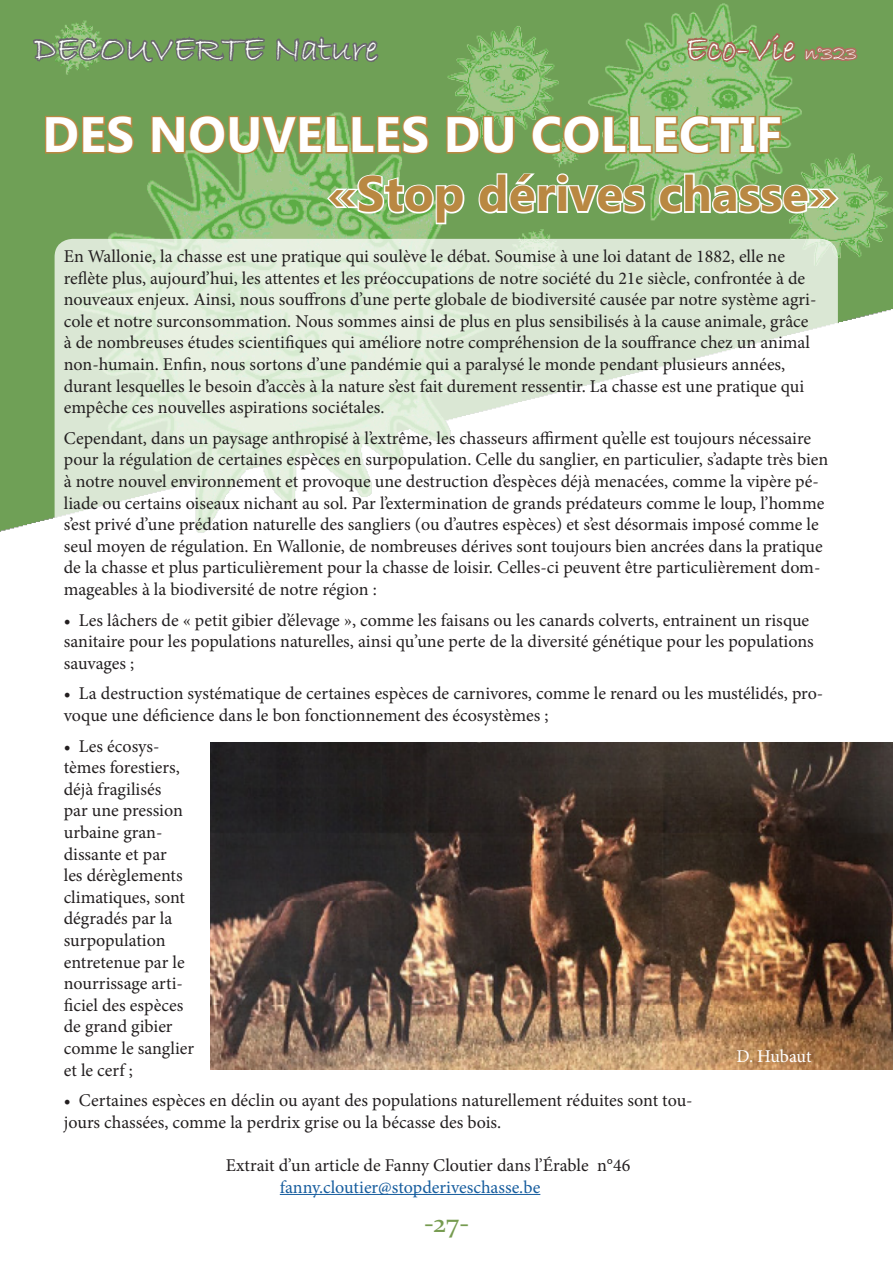
<style>
.page{position:relative;width:893px;height:1263px;background:#fff}
.page>*{position:absolute;margin:0;border:0;box-sizing:border-box;transform-origin:0 0}
.t1{font:700 49.5px "Microsoft New Tai Lue";letter-spacing:.01em;color:#fff}
.t2{font:700 49.5px "Microsoft New Tai Lue";color:#b98842}
.t3{font:36px "Bradley Hand ITC";color:#fff}
.t4{font:27px "Constantia";color:#769b50}
.t5{font:18px/21.6px "Minion Pro";color:#231f20}
.t6{font:18px "Minion Pro";color:#175d9e}
.t7{font:18px "Minion Pro";letter-spacing:-.01em;color:#fff}
.s1{font-size:21px}
</style>
<div class="page">
<img style="left:0;top:0;width:893px;height:1195px">
<svg style="left:55px;top:239px;width:783px;height:440px"></svg>
<svg style="left:43px;top:113px;width:93px;height:43px;background:#8a964e"></svg>
<svg style="left:150px;top:113px;width:281px;height:43px;background:#8b9b52"></svg>
<svg style="left:445px;top:114px;width:71px;height:42px;background:#8b9a51"></svg>
<svg style="left:530px;top:114px;width:253px;height:42px;background:#98a65f"></svg>
<svg style="left:325px;top:173px;width:141px;height:53px"></svg>
<svg style="left:477px;top:171px;width:170px;height:44px"></svg>
<svg style="left:657px;top:172px;width:184px;height:44px"></svg>
<hr style="left:280px;top:1194px;width:260px;height:1px;background:#175d9e">
<img style="left:210px;top:743px;width:683px;height:326px">
<svg style="left:31px;top:0;width:236px;height:74px;background:#6f995b"></svg>
<svg style="left:274px;top:33px;width:107px;height:50px;background:#6d935a"></svg>
<svg style="left:685px;top:11px;width:174px;height:72px;background:#81a361"></svg>
<p class="t3" style="left:34px;top:26px;width:346px">DECOUVERTE Nature</p>
<p class="t3" style="left:685px;top:26px;width:173px">Eco-Vie <span class="s1">n°323</span></p>
<p class="t1" style="left:43px;top:106px;width:741px">DES NOUVELLES DU COLLECTIF</p>
<p class="t2" style="left:328px;top:166px;width:511px">«Stop dérives chasse»</p>
<p class="t5" style="left:64px;top:245px;width:754px">En Wallonie, la chasse est une pratique qui soulève le débat. Soumise à une loi datant de 1882, elle ne reflète plus, aujourd’hui, les attentes et les préoccupations de notre société du 21e siècle, confrontée à de nouveaux enjeux. Ainsi, nous souffrons d’une perte globale de biodiversité causée par notre système agri&shy;cole et notre surconsommation. Nous sommes ainsi de plus en plus sensibilisés à la cause animale, grâce à de nombreuses études scientifiques qui améliore notre compréhension de la souffrance chez un animal non-humain. Enfin, nous sortons d’une pandémie qui a paralysé le monde pendant plusieurs années, durant lesquelles le besoin d’accès à la nature s’est fait durement ressentir. La chasse est une pratique qui empêche ces nouvelles aspirations sociétales.</p>
<p class="t5" style="left:64px;top:427px;width:766px">Cependant, dans un paysage anthropisé à l’extrême, les chasseurs affirment qu’elle est toujours nécessaire pour la régulation de certaines espèces en surpopulation. Celle du sanglier, en particulier, s’adapte très bien à notre nouvel environnement et provoque une destruction d’espèces déjà menacées, comme la vipère pé&shy;liade ou certains oiseaux nichant au sol. Par l’extermination de grands prédateurs comme le loup, l’homme s’est privé d’une prédation naturelle des sangliers (ou d’autres espèces) et s’est désormais imposé comme le seul moyen de régulation. En Wallonie, de nombreuses dérives sont toujours bien ancrées dans la pratique de la chasse et plus particulièrement pour la chasse de loisir. Celles-ci peuvent être particulièrement dom&shy;mageables à la biodiversité de notre région :</p>
<p class="t5" style="left:64px;top:609px;width:751px">• Les lâchers de « petit gibier d’élevage », comme les faisans ou les canards colverts, entrainent un risque sanitaire pour les populations naturelles, ainsi qu’une perte de la diversité génétique pour les populations sauvages ;</p>
<p class="t5" style="left:64px;top:683px;width:761px">• La destruction systématique de certaines espèces de carnivores, comme le renard ou les mustélidés, pro&shy;voque une déficience dans le bon fonctionnement des écosystèmes ;</p>
<p class="t5" style="left:64px;top:735px;width:132px">• Les écosys&shy;tèmes forestiers, déjà fragilisés<br>par une pression urbaine gran&shy;dissante et par<br>les dérèglements climatiques, sont dégradés par la surpopulation entretenue par le nourrissage arti&shy;ficiel des espèces de grand gibier comme le sanglier et le cerf ;</p>
<p class="t5" style="left:64px;top:1090px;width:630px">• Certaines espèces en déclin ou ayant des populations naturellement réduites sont tou&shy;jours chassées, comme la perdrix grise ou la bécasse des bois.</p>
<p class="t5" style="left:226px;top:1154px;width:406px">Extrait d’un article de Fanny Cloutier dans l’Érable n°46</p>
<p class="t6" style="left:280px;top:1175px;width:262px">fanny.cloutier@stopderiveschasse.be</p>
<p class="t7" style="left:737px;top:1044px;width:76px">D. Hubaut</p>
<p class="t4" style="left:424px;top:1205px;width:47px">-27-</p>
</div>
